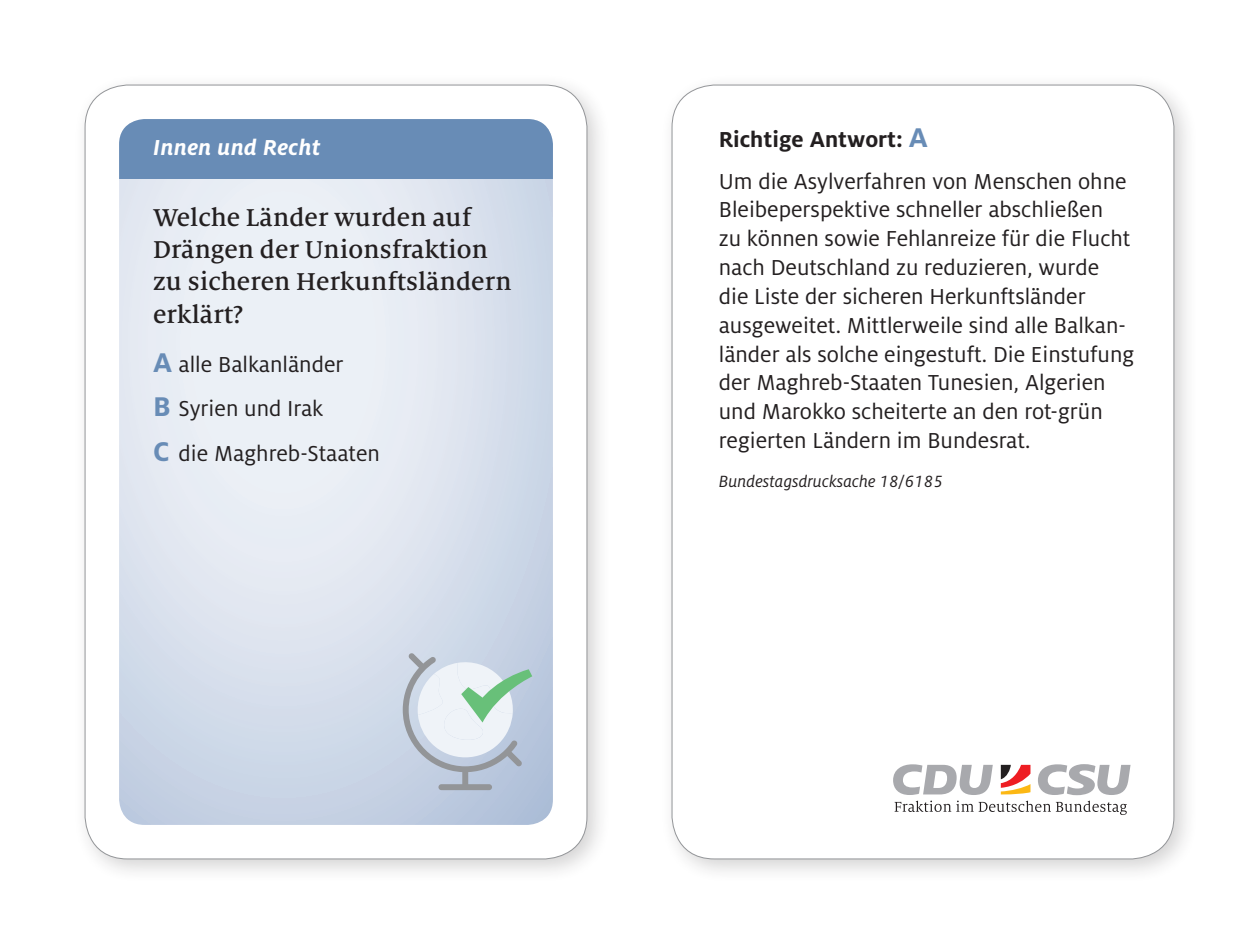
<style>
.page{position:relative;width:1259px;height:944px;background:#fff}
.page>*{position:absolute;margin:0;border:0;box-sizing:border-box;transform-origin:0 0}
.t1{font:500 27px/32.4px "Milo Serif Pro";color:#231f20}
.t2{font:24px/28.8px "Milo Pro";color:#231f20}
.t3{font:italic 700 24px "Milo Pro";letter-spacing:.02em;color:#fff}
.t4{font:italic 18px "Milo Pro";color:#231f20}
.s1{font-weight:700;font-size:30px;color:#688cb6}
.s2{font-weight:700}
</style>
<div class="page">
<div style="left:73px;top:73px;width:539px;height:811px;background:#231f20;opacity:.2"></div>
<div style="left:85px;top:85px;width:502px;height:774px;background:#fff;border-radius:43px"></div>
<svg style="left:119px;top:179px;width:434px;height:646px;background:#dbe3ee"></svg>
<div style="left:119px;top:119px;width:434px;height:60px;background:#688cb6"></div>
<svg style="left:403px;top:653px;width:129px;height:137px"></svg>
<div style="left:659px;top:73px;width:539px;height:811px;background:#231f20;opacity:.2"></div>
<div style="left:672px;top:85px;width:502px;height:774px;background:#fff;border-radius:43px"></div>
<svg style="left:894px;top:801px;width:232px;height:14px"></svg>
<svg style="left:1001px;top:765px;width:29px;height:29px"></svg>
<svg style="left:893px;top:764px;width:99px;height:31px"></svg>
<svg style="left:1038px;top:764px;width:92px;height:31px"></svg>
<p class="t3" style="left:153px;top:134px;width:169px">Innen und Recht</p>
<p class="t1" style="left:153px;top:201px;width:360px">Welche Länder wurden auf<br>Drängen der Unionsfraktion zu sicheren Herkunftsländern erklärt?</p>
<p class="t2" style="left:153px;top:342px;width:228px;line-height:44.4px"><span class="s1">A</span> alle Balkanländer<br><span class="s1">B</span> Syrien und Irak<br><span class="s1">C</span> die Maghreb-Staaten</p>
<p class="t2" style="left:719px;top:119px;width:409px;line-height:41.7px"><span class="s2">Richtige Antwort:</span> <span class="s1">A<br></span>Um die Asylverfahren von Menschen ohne</p>
<p class="t2" style="left:719px;top:196px;width:417px">Bleibeperspektive schneller abschließen<br>zu können sowie Fehlanreize für die Flucht nach Deutschland zu reduzieren, wurde die Liste der sicheren Herkunftsländer ausgeweitet. Mittlerweile sind alle Balkan&shy;länder als solche eingestuft. Die Einstufung der Maghreb-Staaten Tunesien, Algerien und Marokko scheiterte an den rot-grün regierten Ländern im Bundesrat.</p>
<p class="t4" style="left:719px;top:471px;width:225px">Bundestagsdrucksache 18/6185</p>
</div>
